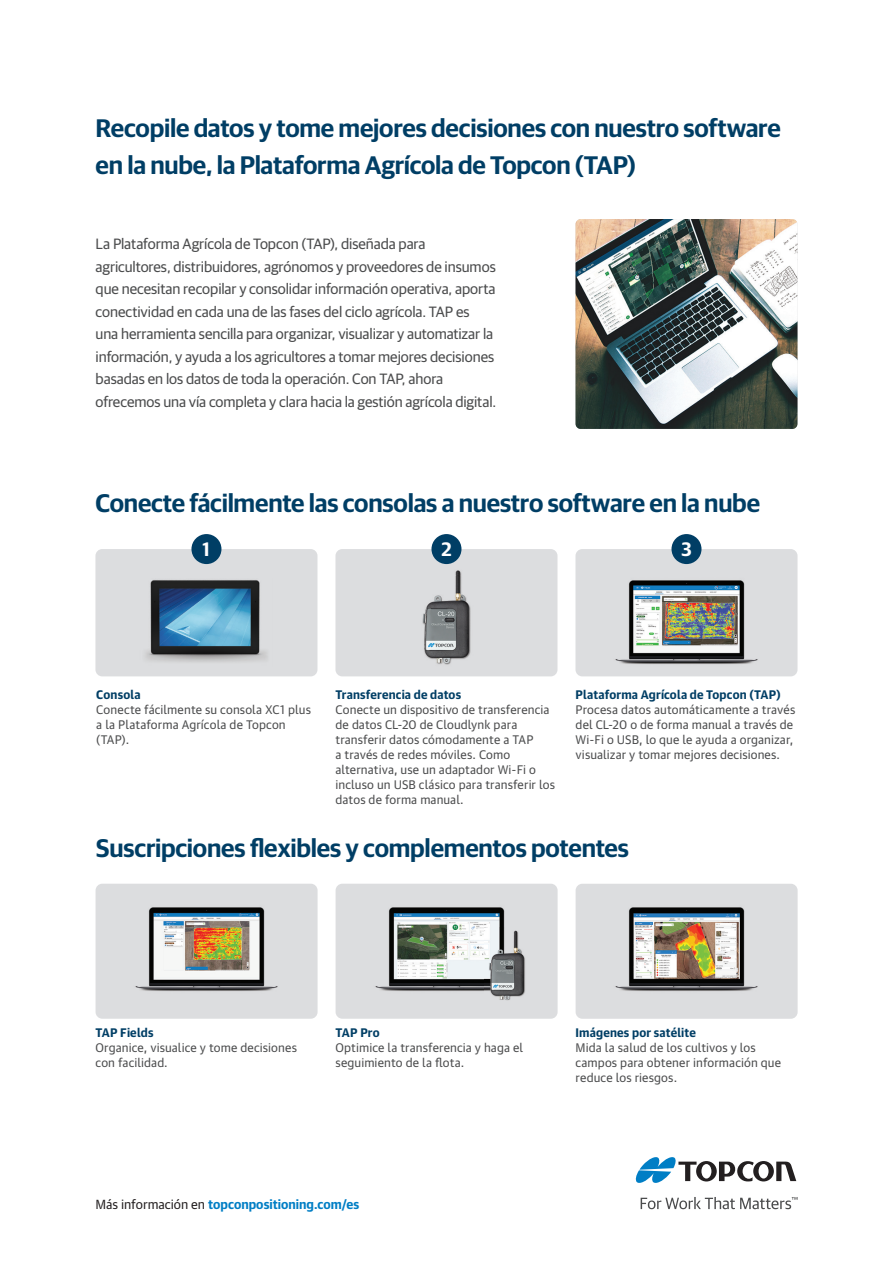
<style>
.page{position:relative;width:893px;height:1263px;background:#fff}
.page>*{position:absolute;margin:0;border:0;box-sizing:border-box;transform-origin:0 0}
.t1{font:600 25.5px/37.5px "Guardian Sans LC";letter-spacing:-.01em;color:#003e65}
.t2{font:600 19.5px "Guardian Sans LC";color:#fff}
.t3{font:15px/22.5px "Guardian Sans LC";letter-spacing:-.005em;color:#4b4c4d}
.t4{font:700 12.75px "Guardian Text Sans LC";color:#007ec5}
.t5{font:12px/15px "Guardian Text Sans LC";letter-spacing:.01em;color:#4b4c4d}
.t6{font:700 12px "Guardian Text Sans LC";letter-spacing:.015em;color:#003e65}
.s1{font-weight:400;color:#231f20}
</style>
<div class="page">
<svg style="left:641px;top:1197px;width:156px;height:12px"></svg>
<svg style="left:635px;top:1157px;width:161px;height:26px"></svg>
<img style="left:575px;top:219px;width:222px;height:210px">
<div style="left:96px;top:884px;width:222px;height:135px;background:#dcdddf;border-radius:7px"></div>
<div style="left:336px;top:884px;width:222px;height:135px;background:#dcdddf;border-radius:7px"></div>
<div style="left:576px;top:884px;width:222px;height:135px;background:#dcdddf;border-radius:7px"></div>
<img style="left:615px;top:907px;width:143px;height:84px">
<img style="left:135px;top:907px;width:143px;height:84px">
<img style="left:375px;top:907px;width:130px;height:84px">
<img style="left:484px;top:927px;width:41px;height:74px">
<div style="left:95px;top:549px;width:222px;height:127px;background:#dcdddf;border-radius:7px"></div>
<div style="left:335px;top:549px;width:222px;height:127px;background:#dcdddf;border-radius:7px"></div>
<div style="left:575px;top:549px;width:222px;height:127px;background:#dcdddf;border-radius:7px"></div>
<img style="left:615px;top:580px;width:143px;height:84px">
<div style="left:191px;top:534px;width:30px;height:30px;background:#003e65;border-radius:50%"></div>
<div style="left:431px;top:534px;width:30px;height:30px;background:#003e65;border-radius:50%"></div>
<div style="left:671px;top:534px;width:30px;height:30px;background:#003e65;border-radius:50%"></div>
<img style="left:145px;top:580px;width:123px;height:82px">
<img style="left:422px;top:570px;width:49px;height:95px">
<h1 class="t1" style="left:96px;top:107px;width:687px">Recopile datos y tome mejores decisiones con nuestro software en la nube, la Plataforma Agrícola de Topcon (TAP)</h1>
<p class="t3" style="left:96px;top:231px;width:402px">La Plataforma Agrícola de Topcon (TAP), diseñada para agricultores, distribuidores, agrónomos y proveedores de insumos que necesitan recopilar y consolidar información operativa, aporta conectividad en cada una de las fases del ciclo agrícola. TAP es<br>una herramienta sencilla para organizar, visualizar y automatizar la información, y ayuda a los agricultores a tomar mejores decisiones basadas en los datos de toda la operación. Con TAP, ahora ofrecemos una vía completa y clara hacia la gestión agrícola digital.</p>
<h1 class="t1" style="left:95px;top:482px;width:666px">Conecte fácilmente las consolas a nuestro software en la nube</h1>
<h2 class="t2" style="left:203px;top:535px;width:9px">1</h2>
<h2 class="t2" style="left:441px;top:535px;width:12px">2</h2>
<h2 class="t2" style="left:681px;top:535px;width:12px">3</h2>
<p class="t6" style="left:96px;top:685px;width:46px">Consola</p>
<p class="t5" style="left:96px;top:701px;width:216px">Conecte fácilmente su consola XC1 plus a la Plataforma Agrícola de Topcon (TAP).</p>
<p class="t6" style="left:336px;top:685px;width:127px">Transferencia de datos</p>
<p class="t5" style="left:336px;top:701px;width:221px">Conecte un dispositivo de transferencia de datos CL-20 de Cloudlynk para transferir datos cómodamente a TAP<br>a través de redes móviles. Como alternativa, use un adaptador Wi-Fi o incluso un USB clásico para transferir los datos de forma manual.</p>
<p class="t6" style="left:576px;top:685px;width:206px">Plataforma Agrícola de Topcon (TAP)</p>
<p class="t5" style="left:576px;top:701px;width:221px">Procesa datos automáticamente a través del CL-20 o de forma manual a través de Wi-Fi o USB, lo que le ayuda a organizar, visualizar y tomar mejores decisiones.</p>
<h1 class="t1" style="left:96px;top:827px;width:534px">Suscripciones exibles y complementos potentes</h1>
<p class="t6" style="left:96px;top:1022px;width:60px">TAP Fields</p>
<p class="t5" style="left:96px;top:1038px;width:203px">Organice, visualice y tome decisiones con facilidad.</p>
<p class="t6" style="left:336px;top:1022px;width:46px">TAP Pro</p>
<p class="t5" style="left:336px;top:1038px;width:189px">Optimice la transferencia y haga el seguimiento de la ota.</p>
<p class="t4" style="left:95px;top:1194px;width:265px"><span class="s1">Más información en</span> topconpositioning.com/es</p>
<p class="t6" style="left:576px;top:1022px;width:122px">Imágenes por satélite</p>
<p class="t5" style="left:576px;top:1038px;width:207px">Mida la salud de los cultivos y los campos para obtener información que reduce los riesgos.</p>
</div>
